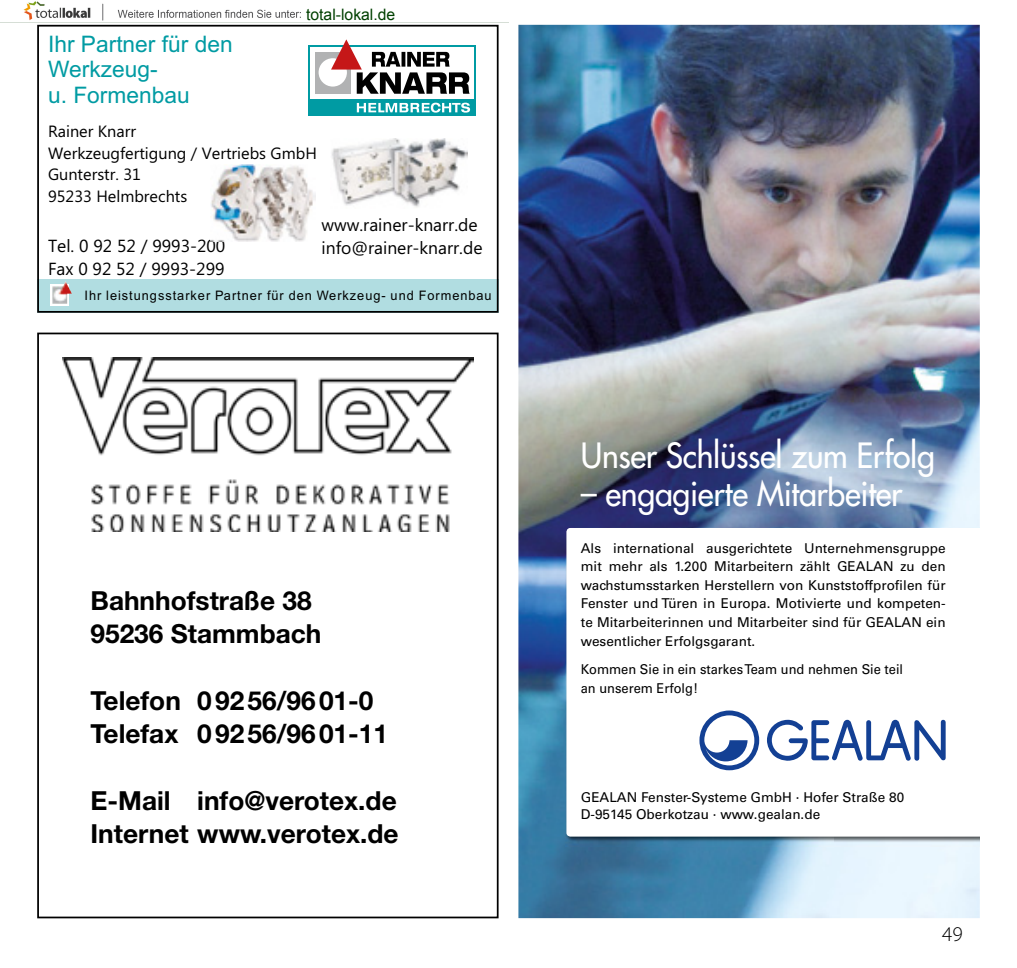
<style>
.page{position:relative;width:1017px;height:968px;background:#fff}
.page>*{position:absolute;margin:0;border:0;box-sizing:border-box;transform-origin:0 0}
.t1{font:33.95px "Futura CE Medium OV KGHOBC";letter-spacing:-.01em;color:#fff;scale:.95 1}
.t2{font:700 26.25px/33.2px "Helvetica Neue";color:#000}
.t3{font:22.75px/25.4px "Arial MT OV MQOMGA";color:#009ba3}
.t4{font:300 21px "Myriad Pro";color:#000}
.t5{font:17.5px/23.3px "Ebrima";color:#000}
.t6{font:16.28px/21.7px "Ebrima";color:#000}
.t7{font:15.75px "Arial";color:#004000}
.t8{font:13.47px/18.6px "Univers LT";color:#000}
.t9{font:13.47px/18.6px "Univers LT";color:#000;scale:.95 1}
.t10{font:13.12px "Arial MT OV MQOMGA";letter-spacing:.075em;color:#000}
</style>
<div class="page">
<img style="left:331px;top:139px;width:137px;height:68px">
<img style="left:210px;top:164px;width:105px;height:77px">
<div style="left:309px;top:45px;width:167px;height:71px;background:#009ba3"></div>
<div style="left:311px;top:47px;width:163px;height:52px;background:#fff"></div>
<div style="left:315px;top:52px;width:36px;height:42px;background:#b1b2b3"></div>
<div style="left:319px;top:58px;width:28px;height:29px;background:#fff;border-radius:50%"></div>
<svg style="left:357px;top:103px;width:113px;height:10px"></svg>
<svg style="left:331px;top:39px;width:139px;height:55px"></svg>
<div style="left:37px;top:279px;width:461px;height:34px;background:#b1dde1"></div>
<div style="left:50px;top:284px;width:19px;height:21px;background:#fff"></div>
<img style="left:52px;top:281px;width:20px;height:23px">
<div style="left:37px;top:25px;width:462px;height:288px;border:2px solid #000"></div>
<div style="left:37px;top:332px;width:462px;height:586px;border:2px solid #000"></div>
<img style="left:62px;top:357px;width:412px;height:174px">
<img style="left:518px;top:25px;width:462px;height:893px">
<img style="left:566px;top:527px;width:414px;height:319px">
<svg style="left:566px;top:528px;width:414px;height:308px"></svg>
<svg style="left:699px;top:710px;width:60px;height:60px"></svg>
<svg style="left:767px;top:719px;width:179px;height:42px"></svg>
<img style="left:0;top:1px;width:508px;height:22px">
<p class="t7" style="left:306px;top:4px;width:91px">total-lokal.de</p>
<h3 class="t3" style="left:48px;top:33px;width:186px">Ihr Partner für den<br>Werkzeug-<br>u. Formenbau</h3>
<p class="t6" style="left:48px;top:122px;width:270px">Rainer Knarr<br>Werkzeugfertigung / Vertriebs GmbH<br>Gunterstr. 31<br>95233 Helmbrechts</p>
<p class="t5" style="left:48px;top:236px;width:179px">Tel. 0 92 52 / 9993-200<br>Fax 0 92 52 / 9993-299</p>
<p class="t5" style="left:322px;top:215px;width:162px">www.rainer-knarr.de info@rainer-knarr.de</p>
<p class="t10" style="left:85px;top:286px;width:409px">Ihr leistungsstarker Partner für den Werkzeug- und Formenbau</p>
<h2 class="t2" style="left:91px;top:583px;width:232px">Bahnhofstraße 38<br>95236 Stammbach</h2>
<h2 class="t2" style="left:91px;top:683px;width:299px">Telefon 0 92 56/96 01-0<br>Telefax 0 92 56/96 01-11</h2>
<h2 class="t2" style="left:91px;top:783px;width:310px">E-Mail info@verotex.de<br>Internet www.verotex.de</h2>
<h1 class="t1" style="left:581px;top:431px;width:374px">Unser Schlüssel zum Erfolg</h1>
<h1 class="t1" style="left:581px;top:468px;width:340px">– engagierte Mitarbeiter</h1>
<p class="t8" style="left:581px;top:538px;width:366px;text-align:justify">Als international ausgerichtete Unternehmensgruppe mit mehr als 1.200 Mitarbeitern zählt GEALAN zu den wachstumsstarken Herstellern von Kunststoffprofilen für Fenster und Türen in Europa. Motivierte und kompeten&shy;te Mitarbeiterinnen und Mitarbeiter sind für GEALAN ein wesentlicher Erfolgsgarant.</p>
<p class="t9" style="left:581px;top:660px;width:341px">Kommen Sie in ein starkesTeam und nehmen Sie teil an unserem Erfolg!</p>
<p class="t8" style="left:581px;top:789px;width:325px;line-height:16.3px">GEALAN Fenster-Systeme GmbH · Hofer Straße 80<br>D-95145 Oberkotzau · www.gealan.de</p>
<h3 class="t4" style="left:942px;top:922px;width:22px">49</h3>
</div>
